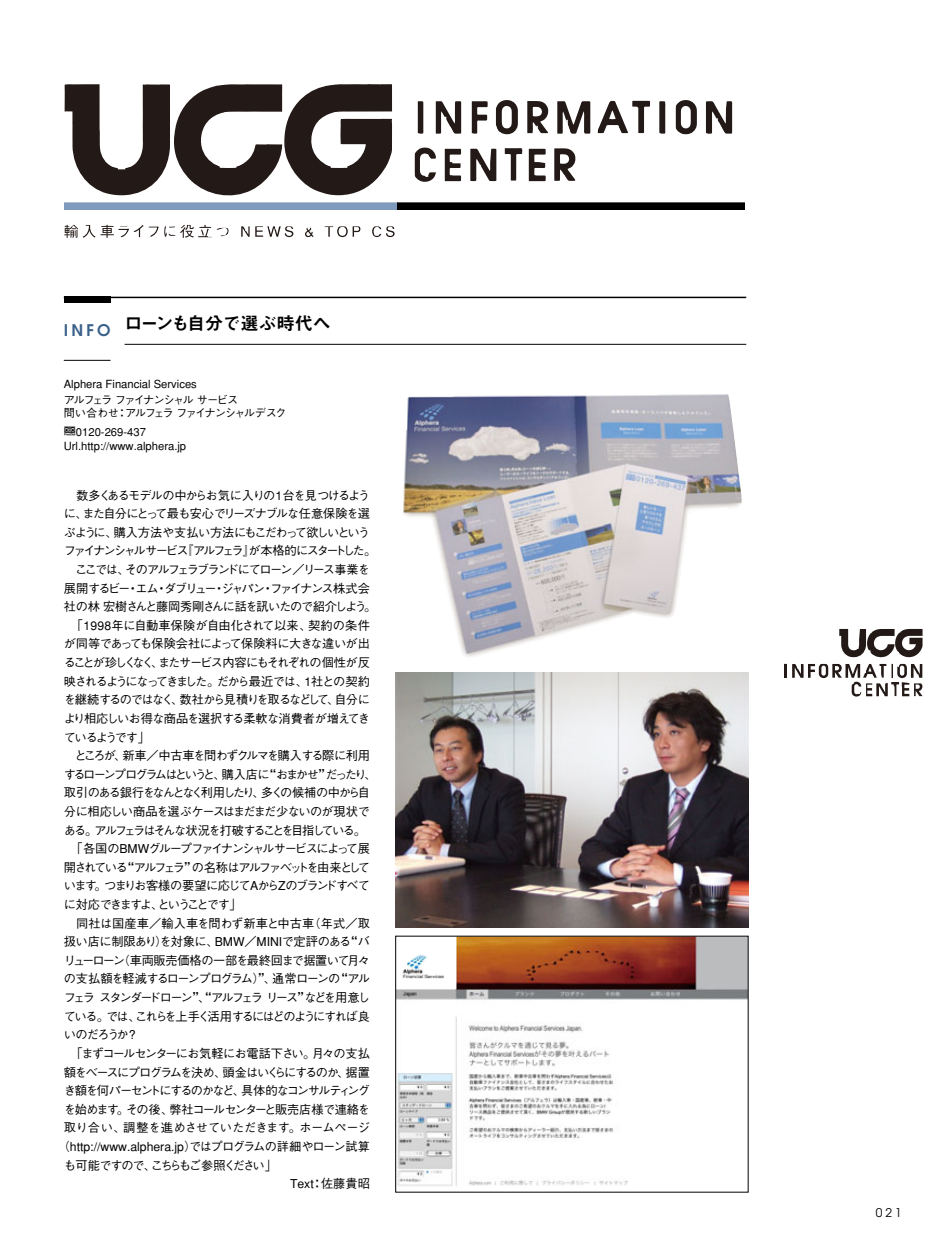
<style>
.page{position:relative;width:944px;height:1255px;background:#fff}
.page>*{position:absolute;margin:0;border:0;box-sizing:border-box;transform-origin:0 0}
.t1{font:18px "Midashi Go MB31";letter-spacing:-.015em;color:#000}
.t2{font:500 12.15px "Gothic BBB";letter-spacing:-.105em;color:#000}
.t3{font:500 12.15px "Gothic BBB";letter-spacing:-.14em;color:#000}
.t4{font:500 12.15px "Gothic BBB";letter-spacing:-.17em;color:#000}
.t5{font:500 12.15px "Gothic BBB";letter-spacing:-.125em;color:#000}
.t6{font:500 12.15px "Gothic BBB";letter-spacing:-.055em;color:#000}
.t7{font:500 12.15px "Gothic BBB";color:#000}
.t8{font:500 12.15px "Gothic BBB";letter-spacing:-.16em;color:#000}
.t9{font:500 12.15px "Gothic BBB";letter-spacing:-.15em;color:#000}
.t10{font:500 12.15px "Gothic BBB";letter-spacing:-.18em;color:#000}
.t11{font:500 12.15px "Gothic BBB";letter-spacing:-.19em;color:#000}
.t12{font:500 12.15px "Gothic BBB";letter-spacing:-.03em;color:#000}
.t13{font:500 12.15px "Gothic BBB";letter-spacing:-.165em;color:#000}
.t14{font:500 12.15px "Gothic BBB";letter-spacing:-.135em;color:#000}
.t15{font:500 12.15px "Gothic BBB";letter-spacing:-.085em;color:#000}
.t16{font:500 12.15px "Gothic BBB";letter-spacing:.015em;color:#000}
.t17{font:500 12.15px "Gothic BBB";letter-spacing:-.04em;color:#000}
.t18{font:500 12.15px "Gothic BBB";letter-spacing:-.06em;color:#000}
.t19{font:500 12.15px "Gothic BBB";letter-spacing:-.025em;color:#000}
.t20{font:500 12.15px "Gothic BBB";letter-spacing:.005em;color:#000}
.t21{font:500 12.15px "Gothic BBB";letter-spacing:-.13em;color:#000}
.t22{font:12px "Avant Garde";color:#000}
.t23{font:500 11.25px/15.5px "Gothic BBB";color:#000}
.t24{font:500 11.25px/19.2px "Gothic BBB";letter-spacing:-.05em;color:#000}
.s1{font-family:"Kigou Atype";font-weight:400;font-size:13.5px}
</style>
<div class="page">
<hr style="left:784px;top:663px;width:3px;height:14px;background:#231916">
<svg style="left:792px;top:629px;width:131px;height:67px"></svg>
<svg style="left:134px;top:225px;width:10px;height:12px"></svg>
<svg style="left:65px;top:84px;width:327px;height:112px"></svg>
<svg style="left:496px;top:100px;width:22px;height:35px"></svg>
<svg style="left:675px;top:100px;width:22px;height:34px"></svg>
<svg style="left:414px;top:147px;width:22px;height:35px"></svg>
<svg style="left:597px;top:101px;width:53px;height:32px"></svg>
<svg style="left:527px;top:101px;width:22px;height:33px"></svg>
<svg style="left:504px;top:148px;width:18px;height:33px"></svg>
<svg style="left:417px;top:101px;width:7px;height:33px"></svg>
<svg style="left:435px;top:101px;width:26px;height:33px"></svg>
<svg style="left:471px;top:101px;width:17px;height:33px"></svg>
<svg style="left:557px;top:101px;width:33px;height:33px"></svg>
<svg style="left:659px;top:101px;width:6px;height:33px"></svg>
<svg style="left:706px;top:101px;width:26px;height:33px"></svg>
<svg style="left:554px;top:148px;width:22px;height:33px"></svg>
<svg style="left:470px;top:148px;width:26px;height:33px"></svg>
<svg style="left:444px;top:149px;width:17px;height:32px"></svg>
<svg style="left:528px;top:148px;width:18px;height:33px"></svg>
<div style="left:64px;top:296px;width:47px;height:7px;background:#000"></div>
<hr style="left:64px;top:297px;width:682px;height:1px;background:#000">
<hr style="left:64px;top:360px;width:47px;height:1px;background:#000">
<hr style="left:125px;top:344px;width:621px;height:1px;background:#000">
<img style="left:403px;top:394px;width:339px;height:263px">
<img style="left:395px;top:672px;width:353px;height:255px">
<img style="left:397px;top:937px;width:349px;height:249px">
<h1 class="t1" style="left:64px;top:316px;width:269px"><sub>I</sub> <sub>N</sub> <sub>F</sub> <sub>O</sub> ローンも自分で選ぶ時代へ</h1>
<p class="t23" style="left:64px;top:378px;width:176px">Alphera Financial Services<br>アルフェラファイナンシャルサービス</p>
<p class="t24" style="left:64px;top:405px;width:224px">問い合わせ：アルフェラファイナンシャルデスク<span class="s1">y</span>0120-269-437</p>
<p class="t23" style="left:64px;top:439px;width:124px">Url.http://www.alphera.jp</p>
<p class="t2" style="left:76px;top:490px;width:295px">数多くあるモデルの中からお気に入りの1台を見つけるよう</p>
<p class="t15" style="left:64px;top:509px;width:308px">に、また自分にとって最も安心でリーズナブルな任意保険を選</p>
<p class="t2" style="left:64px;top:527px;width:308px">ぶように、購入方法や支払い方法にもこだわって欲しいという</p>
<p class="t10" style="left:64px;top:546px;width:314px">ファイナンシャルサービス『アルフェラ』が本格的にスタートした。</p>
<p class="t9" style="left:75px;top:565px;width:296px">ここでは、そのアルフェラブランドにてローン／リース事業を</p>
<p class="t3" style="left:64px;top:583px;width:308px">展開するビー・エム・ダブリュー・ジャパン・ファイナンス株式会</p>
<p class="t2" style="left:64px;top:602px;width:314px">社の林宏樹さんと藤岡秀剛さんに話を訊いたので紹介しよう。</p>
<p class="t16" style="left:71px;top:620px;width:300px">「1998年に自動車保険が自由化されて以来、契約の条件</p>
<p class="t17" style="left:64px;top:639px;width:308px">が同等であっても保険会社によって保険料に大きな違いが出</p>
<p class="t3" style="left:64px;top:658px;width:308px">ることが珍しくなく、またサービス内容にもそれぞれの個性が反</p>
<p class="t2" style="left:64px;top:676px;width:308px">映されるようになってきました。だから最近では、1社との契約</p>
<p class="t2" style="left:64px;top:695px;width:308px">を継続するのではなく、数社から見積りを取るなどして、自分に</p>
<p class="t6" style="left:64px;top:713px;width:308px">より相応しいお得な商品を選択する柔軟な消費者が増えてき</p>
<p class="t9" style="left:64px;top:732px;width:87px">ているようです」</p>
<p class="t2" style="left:74px;top:751px;width:297px">ところが、新車／中古車を問わずクルマを購入する際に利用</p>
<p class="t11" style="left:64px;top:769px;width:314px">するローンプログラムはというと、購入店に“おまかせ”だったり、</p>
<p class="t13" style="left:64px;top:788px;width:308px">取引のある銀行をなんとなく利用したり、多くの候補の中から自</p>
<p class="t18" style="left:64px;top:806px;width:308px">分に相応しい商品を選ぶケースはまだまだ少ないのが現状で</p>
<p class="t4" style="left:64px;top:825px;width:304px">ある。アルフェラはそんな状況を打破することを目指している。</p>
<p class="t2" style="left:71px;top:844px;width:301px">「各国のBMWグループファイナンシャルサービスによって展</p>
<p class="t8" style="left:64px;top:862px;width:308px">開されている“アルフェラ”の名称はアルファベットを由来として</p>
<p class="t5" style="left:64px;top:881px;width:308px">います。つまりお客様の要望に応じてAからZのブランドすべて</p>
<p class="t8" style="left:64px;top:899px;width:179px">に対応できますよ、ということです」</p>
<p class="t20" style="left:76px;top:918px;width:295px">同社は国産車／輸入車を問わず新車と中古車（年式／取</p>
<p class="t12" style="left:64px;top:937px;width:308px">扱い店に制限あり）を対象に、BMW／MINIで定評のある“バ</p>
<p class="t6" style="left:64px;top:955px;width:308px">リューローン（車両販売価格の一部を最終回まで据置いて月々</p>
<p class="t2" style="left:64px;top:974px;width:308px">の支払額を軽減するローンプログラム）”、通常ローンの“アル</p>
<p class="t4" style="left:64px;top:992px;width:308px">フェラスタンダードローン”、“アルフェラリース”などを用意し</p>
<p class="t14" style="left:64px;top:1011px;width:308px">ている。では、これらを上手く活用するにはどのようにすれば良</p>
<p class="t2" style="left:64px;top:1030px;width:73px">いのだろうか?</p>
<p class="t2" style="left:71px;top:1048px;width:301px">「まずコールセンターにお気軽にお電話下さい。月々の支払</p>
<p class="t2" style="left:64px;top:1067px;width:308px">額をベースにプログラムを決め、頭金はいくらにするのか、据置</p>
<p class="t5" style="left:64px;top:1085px;width:308px">き額を何パーセントにするのかなど、具体的なコンサルティング</p>
<p class="t2" style="left:64px;top:1104px;width:308px">を始めます。その後、弊社コールセンターと販売店様で連絡を</p>
<p class="t19" style="left:64px;top:1123px;width:308px">取り合い、調整を進めさせていただきます。ホームページ</p>
<p class="t7" style="left:58px;top:1141px;width:314px">（http://www.alphera.jp）ではプログラムの詳細やローン試算</p>
<p class="t21" style="left:64px;top:1160px;width:214px">も可能ですので、こちらもご参照ください」</p>
<p class="t7" style="left:290px;top:1178px;width:81px">Text：佐藤貴昭</p>
<p class="t22" style="left:876px;top:1207px;width:27px">021</p>
</div>
